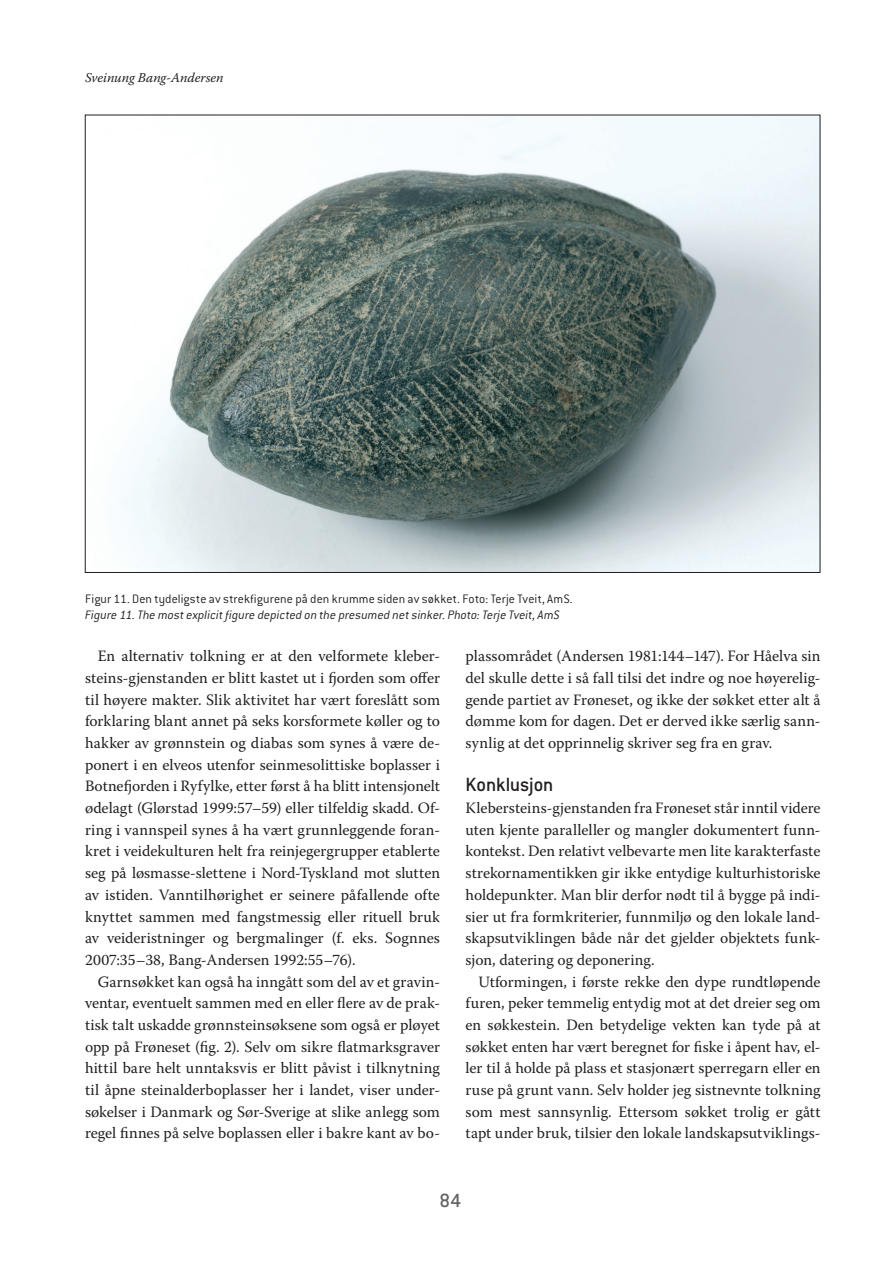
<style>
.page{position:relative;width:893px;height:1263px;background:#fff}
.page>*{position:absolute;margin:0;border:0;box-sizing:border-box;transform-origin:0 0}
.t1{font:500 21px "Conduit ITC";letter-spacing:-.005em;color:#231f20}
.t2{font:500 21px "Conduit ITC";color:#636366}
.t3{font:15.75px/21.8px "Warnock Pro";color:#231f20;text-align:justify}
.t4{font:300 13.5px "Conduit ITC";letter-spacing:.01em;color:#231f20}
.t5{font:italic 300 13.5px "Conduit ITC";letter-spacing:.01em;color:#231f20}
.t6{font:italic 13.5px "Warnock Pro";color:#231f20}
</style>
<div class="page">
<img style="left:117px;top:117px;width:701px;height:454px">
<p class="t6" style="left:85px;top:69px;width:140px">Sveinung Bang-Andersen</p>
<p class="t4" style="left:85px;top:591px;width:489px">Figur 11. Den tydeligste av strekfigurene på den krumme siden av søkket. Foto: Terje Tveit, AmS.</p>
<p class="t5" style="left:85px;top:608px;width:476px">Figure 11. The most explicit figure depicted on the presumed net sinker. Photo: Terje Tveit, AmS</p>
<p class="t3" style="left:85px;top:645px;width:357px;text-indent:13px">En alternativ tolkning er at den velformete kleber&shy;steins-gjenstanden er blitt kastet ut i fjorden som offer til høyere makter. Slik aktivitet har vært foreslått som forklaring blant annet på seks korsformete køller og to hakker av grønnstein og diabas som synes å være de&shy;ponert i en elveos utenfor seinmesolittiske boplasser i Botnefjorden i Ryfylke, etter først å ha blitt intensjonelt ødelagt (Glørstad 1999:57–59) eller tilfeldig skadd. Of&shy;ring i vannspeil synes å ha vært grunnleggende foran&shy;kret i veidekulturen helt fra reinjegergrupper etablerte seg på løsmasse-slettene i Nord-Tyskland mot slutten av istiden. Vanntilhørighet er seinere påfallende ofte knyttet sammen med fangstmessig eller rituell bruk av veideristninger og bergmalinger (f. eks. Sognnes 2007:35–38, Bang-Andersen 1992:55–76).</p>
<p class="t3" style="left:85px;top:970px;width:357px;text-indent:13px">Garnsøkket kan også ha inngått som del av et gravin&shy;ventar, eventuelt sammen med en eller flere av de prak&shy;tisk talt uskadde grønnsteinsøksene som også er pløyet opp på Frøneset (fig. 2). Selv om sikre flatmarksgraver hittil bare helt unntaksvis er blitt påvist i tilknytning til åpne steinalderboplasser her i landet, viser under&shy;søkelser i Danmark og Sør-Sverige at slike anlegg som regel finnes på selve boplassen eller i bakre kant av bo-</p>
<p class="t3" style="left:466px;top:645px;width:357px">plassområdet (Andersen 1981:144–147). For Håelva sin del skulle dette i så fall tilsi det indre og noe høyerelig&shy;gende partiet av Frøneset, og ikke der søkket etter alt å dømme kom for dagen. Det er derved ikke særlig sann&shy;synlig at det opprinnelig skriver seg fra en grav.</p>
<h1 class="t1" style="left:466px;top:773px;width:89px">Konklusjon</h1>
<p class="t3" style="left:466px;top:797px;width:357px">Klebersteins-gjenstanden fra Frøneset står inntil videre uten kjente paralleller og mangler dokumentert funn&shy;kontekst. Den relativt velbevarte men lite karakterfaste strekornamentikken gir ikke entydige kulturhistoriske holdepunkter. Man blir derfor nødt til å bygge på indi&shy;sier ut fra formkriterier, funnmiljø og den lokale land&shy;skapsutviklingen både når det gjelder objektets funk&shy;sjon, datering og deponering.</p>
<p class="t3" style="left:466px;top:970px;width:357px;text-indent:13px">Utformingen, i første rekke den dype rundtløpende furen, peker temmelig entydig mot at det dreier seg om en søkkestein. Den betydelige vekten kan tyde på at søkket enten har vært beregnet for fiske i åpent hav, el&shy;ler til å holde på plass et stasjonært sperregarn eller en ruse på grunt vann. Selv holder jeg sistnevnte tolkning som mest sannsynlig. Ettersom søkket trolig er gått tapt under bruk, tilsier den lokale landskapsutviklings-</p>
<h1 class="t2" style="left:440px;top:1188px;width:23px">84</h1>
</div>
